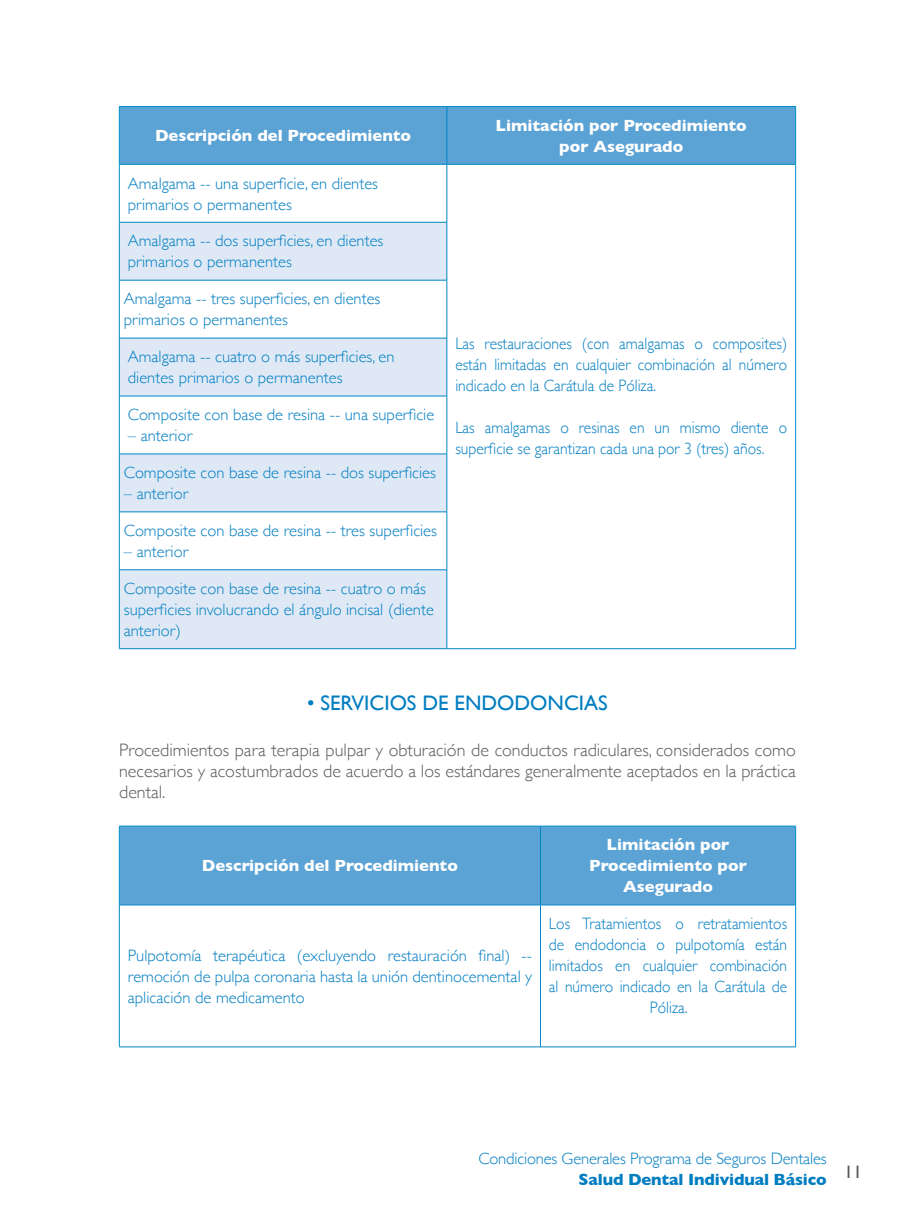
<style>
.page{position:relative;width:915px;height:1212px;background:#fff}
.page>*{position:absolute;margin:0;border:0;box-sizing:border-box;transform-origin:0 0}
.t1{font:21px "Gill Sans";color:#007dc1}
.t2{font:300 18px/21px "Gill Sans";color:#58595b;text-align:justify}
.t3{font:18px "Gill Sans";color:#58595b}
.t4{font:300 16.5px/21px "Gill Sans";color:#007dc1}
.t5{font:300 16.5px/21px "Gill Sans";color:#007dc1;text-align:justify;scale:.94 1}
.t6{font:700 16.5px/21px "Gill Sans";color:#fff;text-align:center}
.t7{font:700 16.5px "Gill Sans";letter-spacing:-.01em;color:#007dc1}
</style>
<div class="page">
<div style="left:120px;top:107px;width:675px;height:57px;background:#5ba2d5"></div>
<svg style="left:120px;top:223px;width:326px;height:425px;fill:#dfe9f6"></svg>
<hr style="left:446px;top:107px;width:1px;height:57px;background:#0085c5">
<hr style="left:119px;top:164px;width:327px;height:1px;background:#0085c5">
<hr style="left:446px;top:164px;width:349px;height:1px;background:#0085c5">
<hr style="left:446px;top:165px;width:1px;height:57px;background:#0085c5">
<hr style="left:119px;top:222px;width:328px;height:1px;background:#0085c5">
<hr style="left:446px;top:222px;width:1px;height:58px;background:#0085c5">
<hr style="left:119px;top:280px;width:328px;height:1px;background:#0085c5">
<hr style="left:446px;top:280px;width:1px;height:58px;background:#0085c5">
<hr style="left:119px;top:338px;width:328px;height:1px;background:#0085c5">
<hr style="left:446px;top:338px;width:1px;height:58px;background:#0085c5">
<hr style="left:119px;top:396px;width:328px;height:1px;background:#0085c5">
<hr style="left:446px;top:396px;width:1px;height:58px;background:#0085c5">
<hr style="left:119px;top:454px;width:328px;height:1px;background:#0085c5">
<hr style="left:446px;top:454px;width:1px;height:58px;background:#0085c5">
<hr style="left:119px;top:512px;width:328px;height:1px;background:#0085c5">
<hr style="left:446px;top:512px;width:1px;height:58px;background:#0085c5">
<hr style="left:119px;top:569px;width:328px;height:1px;background:#0085c5">
<hr style="left:446px;top:570px;width:1px;height:78px;background:#0085c5">
<hr style="left:119px;top:648px;width:327px;height:1px;background:#0085c5">
<hr style="left:446px;top:648px;width:349px;height:1px;background:#0085c5">
<hr style="left:119px;top:106px;width:327px;height:1px;background:#008eca">
<hr style="left:119px;top:107px;width:1px;height:57px;background:#008eca">
<hr style="left:446px;top:106px;width:349px;height:1px;background:#008eca">
<hr style="left:795px;top:107px;width:1px;height:57px;background:#008eca">
<hr style="left:119px;top:164px;width:1px;height:58px;background:#008eca">
<hr style="left:795px;top:164px;width:1px;height:58px;background:#008eca">
<hr style="left:119px;top:222px;width:1px;height:58px;background:#008eca">
<hr style="left:795px;top:222px;width:1px;height:58px;background:#008eca">
<hr style="left:119px;top:280px;width:1px;height:58px;background:#008eca">
<hr style="left:795px;top:280px;width:1px;height:58px;background:#008eca">
<hr style="left:119px;top:338px;width:1px;height:58px;background:#008eca">
<hr style="left:795px;top:338px;width:1px;height:58px;background:#008eca">
<hr style="left:119px;top:396px;width:1px;height:58px;background:#008eca">
<hr style="left:795px;top:396px;width:1px;height:58px;background:#008eca">
<hr style="left:119px;top:454px;width:1px;height:58px;background:#008eca">
<hr style="left:795px;top:454px;width:1px;height:58px;background:#008eca">
<hr style="left:119px;top:512px;width:1px;height:58px;background:#008eca">
<hr style="left:795px;top:512px;width:1px;height:58px;background:#008eca">
<hr style="left:119px;top:570px;width:1px;height:78px;background:#008eca">
<hr style="left:795px;top:570px;width:1px;height:78px;background:#008eca">
<div style="left:120px;top:827px;width:675px;height:78px;background:#5ba2d5"></div>
<hr style="left:540px;top:826px;width:1px;height:79px;background:#0085c5">
<hr style="left:119px;top:905px;width:421px;height:1px;background:#0085c5">
<hr style="left:540px;top:905px;width:255px;height:1px;background:#0085c5">
<hr style="left:540px;top:905px;width:1px;height:142px;background:#0085c5">
<hr style="left:119px;top:1046px;width:421px;height:1px;background:#0085c5">
<hr style="left:540px;top:1046px;width:255px;height:1px;background:#0085c5">
<hr style="left:119px;top:826px;width:421px;height:1px;background:#008eca">
<hr style="left:119px;top:826px;width:1px;height:79px;background:#008eca">
<hr style="left:540px;top:826px;width:255px;height:1px;background:#008eca">
<hr style="left:795px;top:826px;width:1px;height:79px;background:#008eca">
<hr style="left:119px;top:905px;width:1px;height:142px;background:#008eca">
<hr style="left:795px;top:905px;width:1px;height:142px;background:#008eca">
<p class="t6" style="left:155px;top:125px;width:257px">Descripción del Procedimiento</p>
<p class="t6" style="left:495px;top:114px;width:252px">Limitación por Procedimiento por Asegurado</p>
<p class="t4" style="left:128px;top:172px;width:252px">Amalgama -- una superficie, en dientes primarios o permanentes</p>
<p class="t4" style="left:128px;top:230px;width:257px">Amalgama -- dos superficies, en dientes primarios o permanentes</p>
<p class="t4" style="left:124px;top:288px;width:258px">Amalgama -- tres superficies, en dientes primarios o permanentes</p>
<p class="t4" style="left:128px;top:346px;width:268px">Amalgama -- cuatro o más superficies, en dientes primarios o permanentes</p>
<p class="t4" style="left:128px;top:403px;width:308px">Composite con base de resina -- una superficie</p>
<p class="t4" style="left:128px;top:424px;width:66px">– anterior</p>
<p class="t4" style="left:124px;top:461px;width:313px">Composite con base de resina -- dos superficies</p>
<p class="t4" style="left:124px;top:482px;width:66px">– anterior</p>
<p class="t4" style="left:124px;top:519px;width:314px">Composite con base de resina -- tres superficies</p>
<p class="t4" style="left:124px;top:540px;width:66px">– anterior</p>
<p class="t4" style="left:124px;top:577px;width:311px">Composite con base de resina -- cuatro o más superficies involucrando el ángulo incisal (diente anterior)</p>
<p class="t5" style="left:455px;top:332px;width:354px">Las restauraciones (con amalgamas o composites) están limitadas en cualquier combinación al número indicado en la Carátula de Póliza.</p>
<p class="t5" style="left:455px;top:416px;width:354px">Las amalgamas o resinas en un mismo diente o superficie se garantizan cada una por 3 (tres) años.</p>
<p class="t1" style="left:307px;top:691px;width:302px">• SERVICIOS DE ENDODONCIAS</p>
<p class="t2" style="left:119px;top:739px;width:678px">Procedimientos para terapia pulpar y obturación de conductos radiculares, considerados como necesarios y acostumbrados de acuerdo a los estándares generalmente aceptados en la práctica dental.</p>
<p class="t6" style="left:202px;top:855px;width:257px">Descripción del Procedimiento</p>
<p class="t4" style="left:128px;top:944px;width:405px;text-align:justify">Pulpotomía terapéutica (excluyendo restauración final) -- remoción de pulpa coronaria hasta la unión dentinocemental y aplicación de medicamento</p>
<p class="t6" style="left:589px;top:834px;width:159px">Limitación por<br>Procedimiento por<br>Asegurado</p>
<p class="t5" style="left:549px;top:912px;width:255px;text-align:center">Los Tratamientos o retratamientos de endodoncia o pulpotomía están limitados en cualquier combinación al número indicado en la Carátula de<br>Póliza.</p>
<p class="t4" style="left:478px;top:1147px;width:349px">Condiciones Generales Programa de Seguros Dentales</p>
<p class="t7" style="left:578px;top:1166px;width:249px">Salud Dental Individual Básico</p>
<p class="t3" style="left:844px;top:1161px;width:19px">11</p>
</div>
